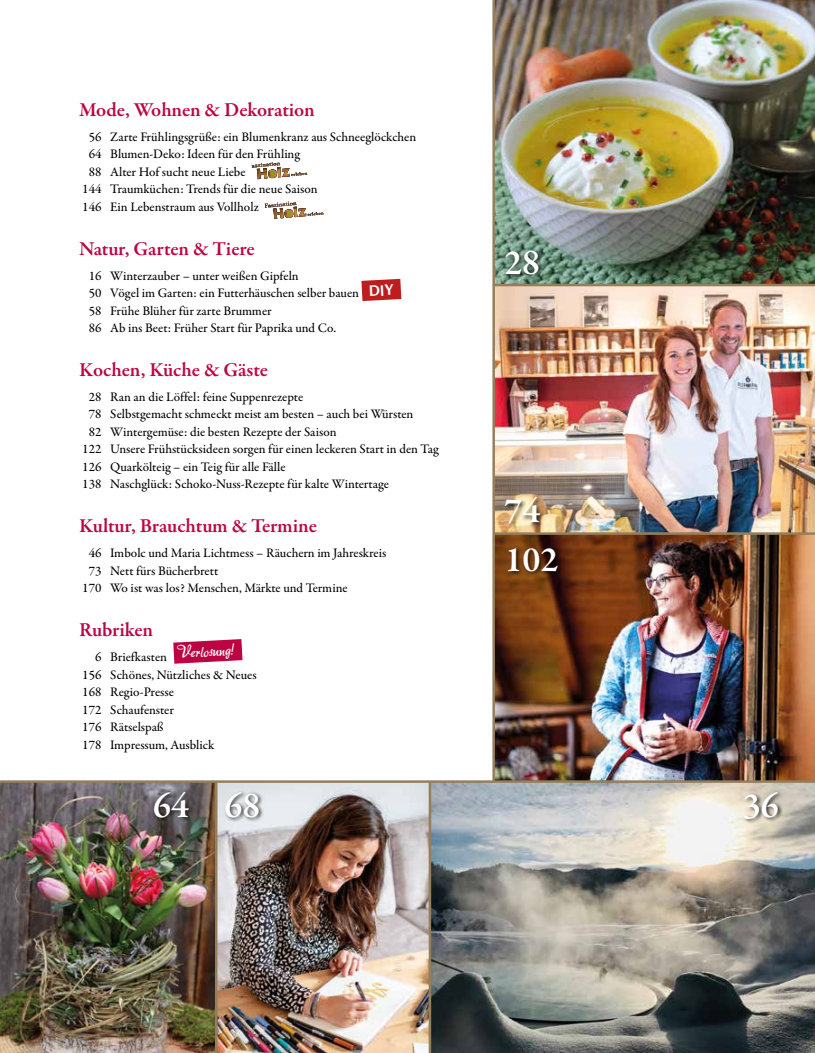
<style>
.page{position:relative;width:815px;height:1053px;background:#fff}
.page>*{position:absolute;margin:0;border:0;box-sizing:border-box;transform-origin:0 0}
.t1{font:600 36.25px "Garamond Premr Pro";color:#fff}
.t2{font:600 20px "Garamond Premr Pro";letter-spacing:-.01em;color:#bd0442}
.t3{font:15px "aka Dora";color:#fff}
.t4{font:500 13.12px/17.5px "Garamond Premr Pro";color:#000}
</style>
<div class="page">
<img style="left:495px;top:0;width:320px;height:284px">
<img style="left:217px;top:782px;width:212px;height:270px">
<img style="left:431px;top:782px;width:384px;height:270px">
<img style="left:0;top:782px;width:215px;height:270px">
<img style="left:495px;top:535px;width:320px;height:245px">
<img style="left:495px;top:286px;width:320px;height:246px">
<hr style="left:492px;top:0;width:3px;height:781px;background:#957f5b">
<hr style="left:215px;top:781px;width:2px;height:271px;background:#957f5b">
<hr style="left:429px;top:781px;width:2px;height:271px;background:#957f5b">
<hr style="left:0;top:780px;width:815px;height:2px;background:#957f5b">
<hr style="left:494px;top:284px;width:321px;height:2px;background:#957f5b">
<hr style="left:494px;top:532px;width:321px;height:3px;background:#957f5b">
<div style="left:153px;top:790px;width:42px;height:33px;background:#000;opacity:.75"></div>
<div style="left:224px;top:790px;width:41px;height:33px;background:#000;opacity:.75"></div>
<div style="left:743px;top:790px;width:41px;height:34px;background:#000;opacity:.75"></div>
<div style="left:507px;top:546px;width:56px;height:30px;background:#000;opacity:.75"></div>
<div style="left:504px;top:496px;width:42px;height:33px;background:#000;opacity:.75"></div>
<div style="left:504px;top:248px;width:40px;height:32px;background:#000;opacity:.75"></div>
<svg style="left:252px;top:162px;width:55px;height:17px"></svg>
<svg style="left:173px;top:639px;width:69px;height:24px;background:#c5255b"></svg>
<svg style="left:264px;top:201px;width:60px;height:18px"></svg>
<svg style="left:361px;top:279px;width:40px;height:22px"></svg>
<h2 class="t2" style="left:79px;top:97px;width:237px">Mode, Wohnen &amp; Dekoration</h2>
<p class="t4" style="left:89px;top:128px;width:329px">56 Zarte Frühlingsgrüße: ein Blumenkranz aus Schneeglöckchen</p>
<p class="t4" style="left:89px;top:146px;width:213px">64 Blumen-Deko: Ideen für den Frühling</p>
<p class="t4" style="left:89px;top:163px;width:159px">88 Alter Hof sucht neue Liebe</p>
<p class="t4" style="left:82px;top:181px;width:237px">144 Traumküchen: Trends für die neue Saison</p>
<p class="t4" style="left:82px;top:198px;width:178px">146 Ein Lebenstraum aus Vollholz</p>
<h2 class="t2" style="left:79px;top:236px;width:177px">Natur, Garten &amp; Tiere</h2>
<p class="t4" style="left:89px;top:267px;width:272px">16 Winterzauber – unter weißen Gipfeln<br>50 Vögel im Garten: ein Futterhäuschen selber bauen 58 Frühe Blüher für zarte Brummer<br>86 Ab ins Beet: Früher Start für Paprika und Co.</p>
<h2 class="t2" style="left:79px;top:357px;width:191px">Kochen, Küche &amp; Gäste</h2>
<p class="t4" style="left:89px;top:388px;width:216px">28 Ran an die Löffel: feine Suppenrezepte</p>
<p class="t4" style="left:89px;top:406px;width:326px">78 Selbstgemacht schmeckt meist am besten – auch bei Würsten</p>
<p class="t4" style="left:89px;top:423px;width:249px">82 Wintergemüse: die besten Rezepte der Saison</p>
<p class="t4" style="left:82px;top:441px;width:358px">122 Unsere Frühstücksideen sorgen für einen leckeren Start in den Tag</p>
<p class="t4" style="left:82px;top:458px;width:205px">126 Quarkölteig – ein Teig für alle Fälle</p>
<p class="t4" style="left:82px;top:476px;width:308px">138 Naschglück: Schoko-Nuss-Rezepte für kalte Wintertage</p>
<h2 class="t2" style="left:79px;top:514px;width:240px">Kultur, Brauchtum &amp; Termine</h2>
<p class="t4" style="left:89px;top:544px;width:299px">46 Imbolc und Maria Lichtmess – Räuchern im Jahreskreis</p>
<p class="t4" style="left:89px;top:562px;width:131px">73 Nett fürs Bücherbrett</p>
<p class="t4" style="left:82px;top:579px;width:267px">170 Wo ist was los? Menschen, Märkte und Termine</p>
<h2 class="t2" style="left:79px;top:617px;width:76px">Rubriken</h2>
<p class="t4" style="left:82px;top:648px;width:176px;text-indent:13px">6 Briefkasten<br>156 Schönes, Nützliches &amp; Neues<br>168 Regio-Presse<br>172 Schaufenster<br>176 Rätselspaß<br>178 Impressum, Ausblick</p>
<p class="t3" style="left:177px;top:642px;width:59px;rotate:-3deg">Verlosung!</p>
<h1 class="t1" style="left:504px;top:240px;width:38px">28</h1>
<h1 class="t1" style="left:504px;top:488px;width:38px">74</h1>
<h1 class="t1" style="left:504px;top:537px;width:56px">102</h1>
<h1 class="t1" style="left:153px;top:783px;width:109px">64 68</h1>
<h1 class="t1" style="left:743px;top:783px;width:38px">36</h1>
</div>
